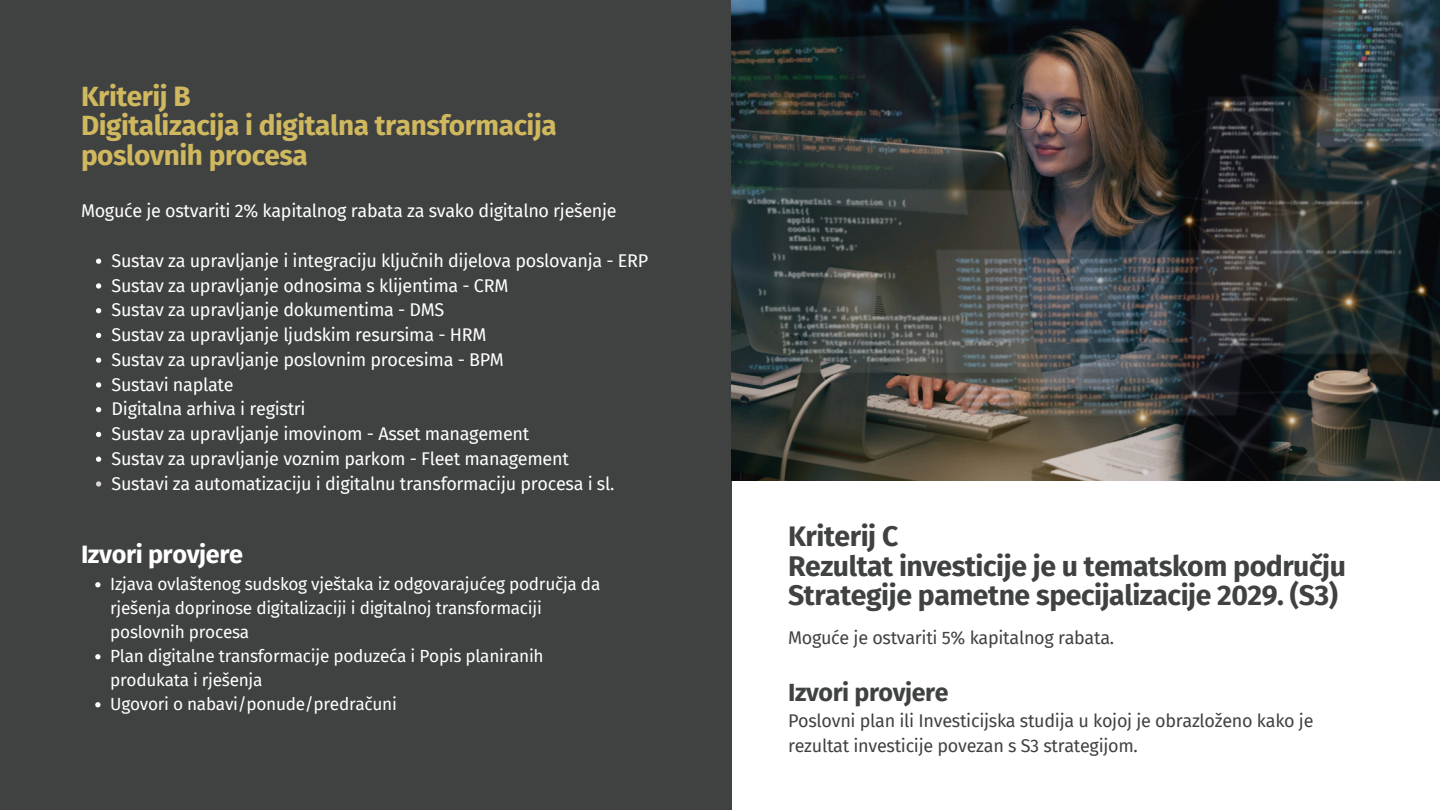
<style>
.page{position:relative;width:1440px;height:810px;background:#fff}
.page>*{position:absolute;margin:0;border:0;box-sizing:border-box;transform-origin:0 0}
.t1{font:700 28.4px/29.5px "Fira Sans";letter-spacing:-.015em;color:#404242}
.t2{font:700 28px/29.1px "Fira Sans";letter-spacing:-.015em;color:#d0b85f}
.t3{font:700 25.2px "Fira Sans";letter-spacing:-.015em;color:#fff}
.t4{font:700 25px "Fira Sans";letter-spacing:-.015em;color:#404242}
.t5{font:18px "Fira Sans";letter-spacing:-.015em;color:#fff}
.t6{font:18px/24.8px "Fira Sans";letter-spacing:-.015em;color:#404242}
.t7{font:17.2px/24px "Fira Sans";letter-spacing:-.015em;color:#fff}
</style>
<div class="page">
<div style="left:0;top:0;width:732px;height:810px;background:#404242"></div>
<img style="left:732px;top:0;width:708px;height:480px">
<svg style="left:96px;top:259px;width:5px;height:5px"></svg>
<svg style="left:96px;top:283px;width:5px;height:6px"></svg>
<svg style="left:96px;top:308px;width:5px;height:5px"></svg>
<svg style="left:96px;top:333px;width:5px;height:5px"></svg>
<svg style="left:96px;top:358px;width:5px;height:5px"></svg>
<svg style="left:96px;top:382px;width:5px;height:6px"></svg>
<svg style="left:96px;top:407px;width:5px;height:5px"></svg>
<svg style="left:96px;top:432px;width:5px;height:5px"></svg>
<svg style="left:96px;top:457px;width:5px;height:5px"></svg>
<svg style="left:96px;top:481px;width:5px;height:6px"></svg>
<svg style="left:95px;top:582px;width:5px;height:5px"></svg>
<svg style="left:95px;top:654px;width:5px;height:5px"></svg>
<svg style="left:95px;top:702px;width:5px;height:5px"></svg>
<p class="t2" style="left:81px;top:82px;width:477px">Kriterij B<br>Digitalizacija i digitalna transformacija poslovnih procesa</p>
<h1 class="t5" style="left:81px;top:201px;width:537px">Moguće je ostvariti 2% kapitalnog rabata za svako digitalno rješenje</h1>
<p class="t5" style="left:112px;top:250px;width:538px">Sustav za upravljanje i integraciju ključnih dijelova poslovanja - ERP</p>
<p class="t5" style="left:112px;top:275px;width:398px">Sustav za upravljanje odnosima s klijentima - CRM</p>
<p class="t5" style="left:112px;top:300px;width:334px">Sustav za upravljanje dokumentima - DMS</p>
<p class="t5" style="left:112px;top:324px;width:376px">Sustav za upravljanje ljudskim resursima - HRM</p>
<p class="t5" style="left:112px;top:349px;width:394px">Sustav za upravljanje poslovnim procesima - BPM</p>
<p class="t5" style="left:112px;top:374px;width:124px">Sustavi naplate</p>
<p class="t5" style="left:112px;top:399px;width:196px">Digitalna arhiva i registri</p>
<p class="t5" style="left:112px;top:423px;width:419px">Sustav za upravljanje imovinom - Asset management</p>
<p class="t5" style="left:112px;top:448px;width:459px">Sustav za upravljanje voznim parkom - Fleet management</p>
<p class="t5" style="left:112px;top:473px;width:504px">Sustavi za automatizaciju i digitalnu transformaciju procesa i sl.</p>
<p class="t3" style="left:81px;top:540px;width:164px">Izvori provjere</p>
<h2 class="t7" style="left:110px;top:572px;width:492px">Izjava ovlaštenog sudskog vještaka iz odgovarajućeg područja da rješenja doprinose digitalizaciji i digitalnoj transformaciji poslovnih procesa</h2>
<p class="t7" style="left:110px;top:644px;width:435px">Plan digitalne transformacije poduzeća i Popis planiranih produkata i rješenja</p>
<p class="t7" style="left:110px;top:692px;width:288px">Ugovori o nabavi/ponude/predračuni</p>
<p class="t1" style="left:788px;top:522px;width:559px">Kriterij C<br>Rezultat investicije je u tematskom području<br>Strategije pametne specijalizacije 2029. (S3)</p>
<p class="t6" style="left:788px;top:625px;width:328px">Moguće je ostvariti 5% kapitalnog rabata.</p>
<p class="t4" style="left:788px;top:677px;width:162px">Izvori provjere</p>
<h1 class="t6" style="left:788px;top:708px;width:527px">Poslovni plan ili Investicijska studija u kojoj je obrazloženo kako je rezultat investicije povezan s S3 strategijom.</h1>
</div>
